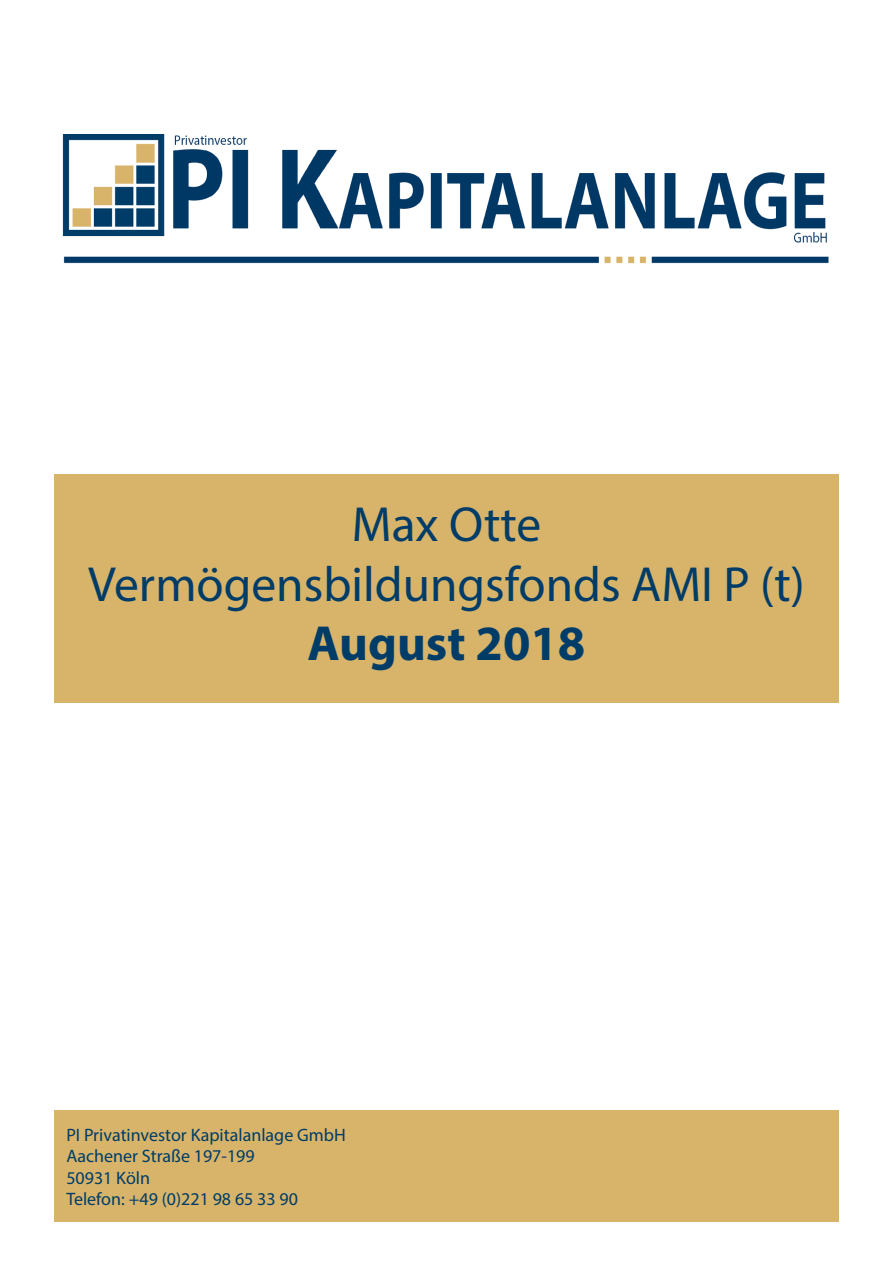
<style>
.page{position:relative;width:893px;height:1263px;background:#fff}
.page>*{position:absolute;margin:0;border:0;box-sizing:border-box;transform-origin:0 0}
.t1{font:49.5px/59.4px "Myriad Pro";color:#003c68;text-align:center}
.t2{font:700 49.5px "Myriad Pro";color:#003c68}
.t3{font:18px/21.6px "Myriad Pro";color:#003c68}
</style>
<div class="page">
<div style="left:54px;top:474px;width:785px;height:228px;background:#d7b46a"></div>
<div style="left:54px;top:1110px;width:785px;height:111px;background:#d7b46a"></div>
<img style="left:62px;top:134px;width:767px;height:130px">
<h1 class="t1" style="left:88px;top:494px;width:718px">Max Otte<br>Vermögensbildungsfonds AMI P (t)</h1>
<h1 class="t2" style="left:307px;top:611px;width:279px">August 2018</h1>
<p class="t3" style="left:66px;top:1123px;width:281px">PI Privatinvestor Kapitalanlage GmbH<br>Aachener Straße 197-199<br>50931 Köln<br>Telefon: +49 (0)221 98 65 33 90</p>
</div>
